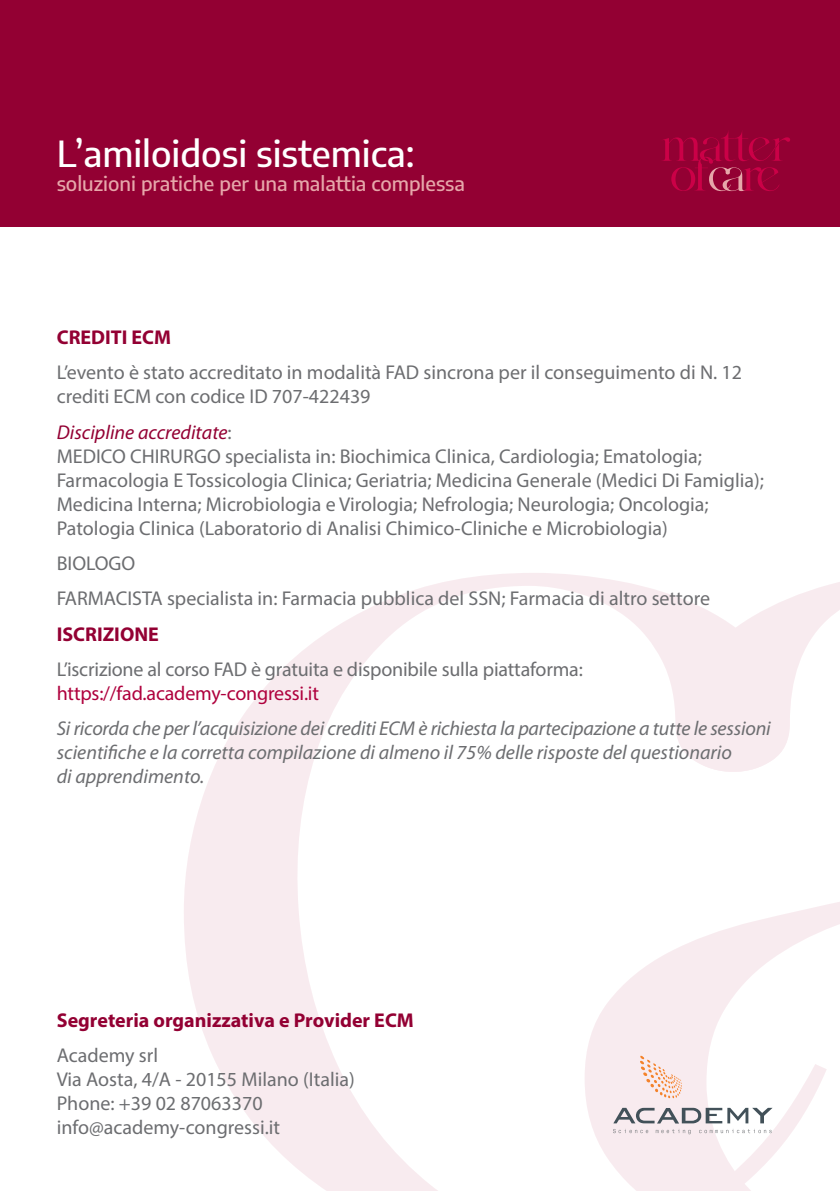
<style>
.page{position:relative;width:840px;height:1191px;background:#fff}
.page>*{position:absolute;margin:0;border:0;box-sizing:border-box;transform-origin:0 0}
.t1{font:500 36px "Encode Sans";color:#fff}
.t2{font:20px/24px "Myriad Pro";color:#6c6d70}
.t3{font:italic 20px/24px "Myriad Pro";letter-spacing:-.005em;color:#6c6d70}
.t4{font:700 20px "Myriad Pro";color:#930033}
.t5{font:500 20px "Encode Sans";color:#e6a7aa}
.t6{font:20px "Myriad Pro";letter-spacing:-.01em;color:#af003d}
.s1{font-style:italic;color:#930033}
</style>
<div class="page">
<svg style="left:826px;top:582px;width:13px;height:488px"></svg>
<svg style="left:184px;top:573px;width:642px;height:618px"></svg>
<svg style="left:639px;top:1055px;width:42px;height:43px;background:#f7dbd3"></svg>
<svg style="left:612px;top:1107px;width:160px;height:27px"></svg>
<div style="left:0;top:0;width:839px;height:227px;background:#930033"></div>
<svg style="left:662px;top:131px;width:127px;height:60px"></svg>
<h1 class="t1" style="left:57px;top:128px;width:359px">L’amiloidosi sistemica:</h1>
<p class="t5" style="left:57px;top:169px;width:409px">soluzioni pratiche per una malattia complessa</p>
<p class="t4" style="left:57px;top:324px;width:116px">CREDITI ECM</p>
<p class="t2" style="left:57px;top:360px;width:686px">L’evento è stato accreditato in modalità FAD sincrona per il conseguimento di N. 12 crediti ECM con codice ID 707-422439</p>
<p class="t2" style="left:57px;top:419px;width:708px"><span class="s1">Discipline accreditate</span>:<br>MEDICO CHIRURGO specialista in: Biochimica Clinica, Cardiologia; Ematologia; Farmacologia E Tossicologia Clinica; Geriatria; Medicina Generale (Medici Di Famiglia); Medicina Interna; Microbiologia e Virologia; Nefrologia; Neurologia; Oncologia; Patologia Clinica (Laboratorio di Analisi Chimico-Cliniche e Microbiologia)</p>
<p class="t2" style="left:57px;top:545px;width:654px;line-height:35.4px">BIOLOGO<br>FARMACISTA specialista in: Farmacia pubblica del SSN; Farmacia di altro settore</p>
<p class="t4" style="left:57px;top:621px;width:104px">ISCRIZIONE</p>
<p class="t2" style="left:57px;top:657px;width:527px">L’iscrizione al corso FAD è gratuita e disponibile sulla piattaforma:</p>
<p class="t6" style="left:57px;top:681px;width:264px">https://fad.academy-congressi.it</p>
<p class="t3" style="left:57px;top:717px;width:715px">Si ricorda che per l’acquisizione dei crediti ECM è richiesta la partecipazione a tutte le sessioni scientifiche e la corretta compilazione di almeno il 75% delle risposte del questionario<br>di apprendimento.</p>
<p class="t4" style="left:57px;top:1007px;width:358px">Segreteria organizzativa e Provider ECM</p>
<p class="t2" style="left:57px;top:1043px;width:299px">Academy srl<br>Via Aosta, 4/A - 20155 Milano (Italia)<br>Phone: +39 02 87063370 info@academy-congressi.it</p>
</div>
